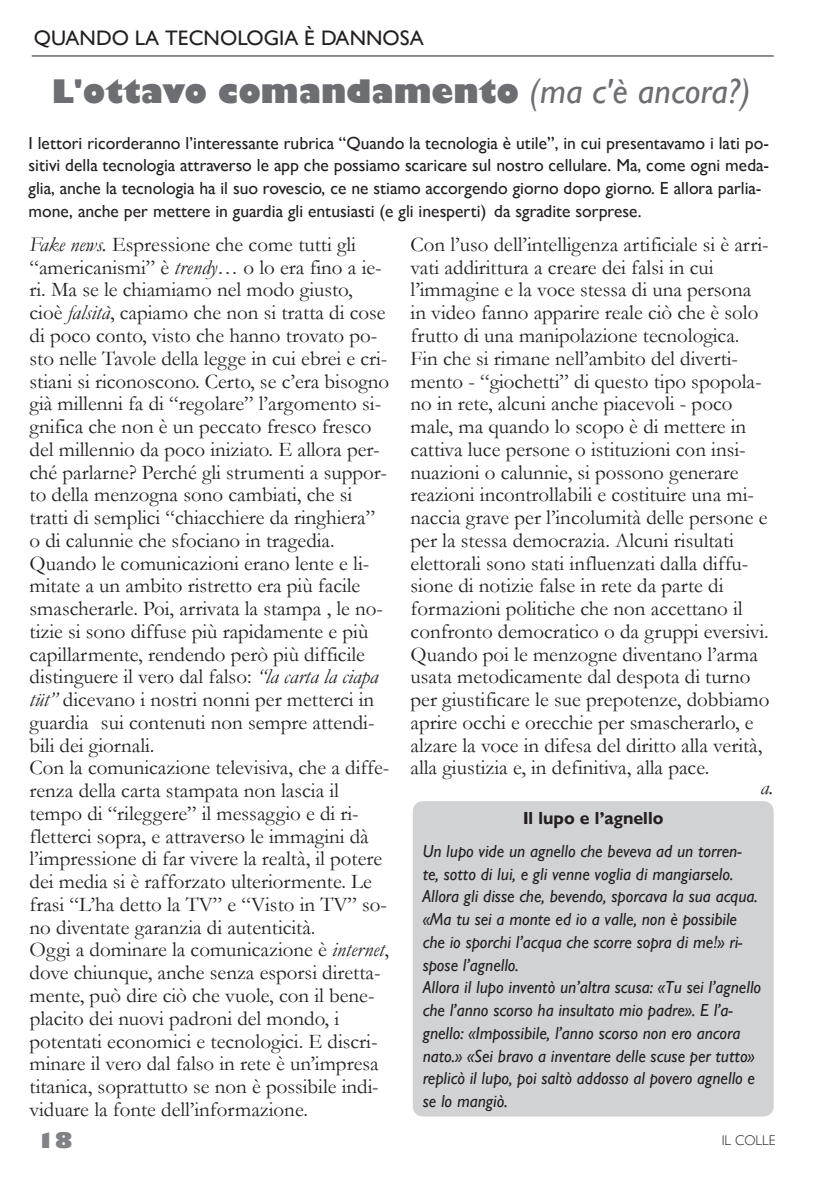
<style>
.page{position:relative;width:819px;height:1191px;background:#fff}
.page>*{position:absolute;margin:0;border:0;box-sizing:border-box;transform-origin:0 0}
.t1{font:800 31.5px "Gill Sans Nova";color:#6d6e71}
.t2{font:21px/22.8px "Garamond";color:#231f20}
.t3{font:21px "Gill Sans Nova";color:#231f20}
.t4{font:800 21px "Gill Sans";color:#808285}
.t5{font:italic 21px "Garamond";color:#231f20}
.t6{font:italic 17.5px/22.8px "Gill Sans Nova";color:#231f20}
.t7{font:17.5px/22.8px "Gill Sans Nova";color:#231f20}
.t8{font:700 17.5px "Gill Sans Nova";letter-spacing:.005em;color:#231f20}
.t9{font:300 14px "Gill Sans Nova";color:#231f20}
.s1{font-weight:400;font-style:italic;font-size:35px}
.s2{font-style:italic}
</style>
<div class="page">
<hr style="left:32px;top:56px;width:741px;height:1px;background:#231f20">
<div style="left:413px;top:801px;width:360px;height:315px;background:#d1d2d4;border-radius:10px"></div>
<p class="t3" style="left:34px;top:26px;width:391px">QUANDO LA TECNOLOGIA È DANNOSA</p>
<h1 class="t1" style="left:52px;top:72px;width:700px">L'ottavo comandamento <span class="s1">(ma c'è ancora?)</span></h1>
<p class="t7" style="left:29px;top:131px;width:742px">I lettori ricorderanno l’interessante rubrica “Quando la tecnologia è utile”, in cui presentavamo i lati po&shy;sitivi della tecnologia attraverso le app che possiamo scaricare sul nostro cellulare. Ma, come ogni meda&shy;glia, anche la tecnologia ha il suo rovescio, ce ne stiamo accorgendo giorno dopo giorno. E allora parlia&shy;mone, anche per mettere in guardia gli entusiasti (e gli inesperti) da sgradite sorprese.</p>
<p class="t2" style="left:29px;top:232px;width:361px"><span class="s2">Fake news.</span> Espressione che come tutti gli “americanismi” è <span class="s2">trendy</span>… o lo era fino a ie&shy;ri. Ma se le chiamiamo nel modo giusto, cioè <span class="s2">falsità</span>, capiamo che non si tratta di cose di poco conto, visto che hanno trovato po&shy;sto nelle Tavole della legge in cui ebrei e cri&shy;stiani si riconoscono. Certo, se c’era bisogno già millenni fa di “regolare” l’argomento si&shy;gnifica che non è un peccato fresco fresco del millennio da poco iniziato. E allora per&shy;ché parlarne? Perché gli strumenti a suppor&shy;to della menzogna sono cambiati, che si tratti di semplici “chiacchiere da ringhiera” o di calunnie che sfociano in tragedia.<br>Quando le comunicazioni erano lente e li&shy;mitate a un ambito ristretto era più facile smascherarle. Poi, arrivata la stampa , le no&shy;tizie si sono diffuse più rapidamente e più capillarmente, rendendo però più difficile distinguere il vero dal falso: <span class="s2">“la carta la ciapa tüt”</span> dicevano i nostri nonni per metterci in guardia sui contenuti non sempre attendi&shy;bili dei giornali.<br>Con la comunicazione televisiva, che a diffe&shy;renza della carta stampata non lascia il tempo di “rileggere” il messaggio e di ri&shy;fletterci sopra, e attraverso le immagini dà l’impressione di far vivere la realtà, il potere dei media si è rafforzato ulteriormente. Le frasi “L’ha detto la TV” e “Visto in TV” so&shy;no diventate garanzia di autenticità.<br>Oggi a dominare la comunicazione è <span class="s2">internet</span>, dove chiunque, anche senza esporsi diretta&shy;mente, può dire ciò che vuole, con il bene&shy;placito dei nuovi padroni del mondo, i potentati economici e tecnologici. E discri&shy;minare il vero dal falso in rete è un’impresa titanica, soprattutto se non è possibile indi&shy;viduare la fonte dell’informazione.</p>
<p class="t2" style="left:410px;top:232px;width:360px">Con l’uso dell’intelligenza artificiale si è arri&shy;vati addirittura a creare dei falsi in cui l’immagine e la voce stessa di una persona in video fanno apparire reale ciò che è solo frutto di una manipolazione tecnologica.<br>Fin che si rimane nell’ambito del diverti&shy;mento - “giochetti” di questo tipo spopola&shy;no in rete, alcuni anche piacevoli - poco male, ma quando lo scopo è di mettere in cattiva luce persone o istituzioni con insi&shy;nuazioni o calunnie, si possono generare reazioni incontrollabili e costituire una mi&shy;naccia grave per l’incolumità delle persone e per la stessa democrazia. Alcuni risultati elettorali sono stati influenzati dalla diffu&shy;sione di notizie false in rete da parte di formazioni politiche che non accettano il confronto democratico o da gruppi eversivi.<br>Quando poi le menzogne diventano l’arma usata metodicamente dal despota di turno per giustificare le sue prepotenze, dobbiamo aprire occhi e orecchie per smascherarlo, e alzare la voce in difesa del diritto alla verità, alla giustizia e, in definitiva, alla pace.</p>
<p class="t5" style="left:760px;top:773px;width:15px">a.</p>
<p class="t8" style="left:523px;top:807px;width:142px">Il lupo e l’agnello</p>
<p class="t6" style="left:422px;top:839px;width:340px">Un lupo vide un agnello che beveva ad un torren&shy;te, sotto di lui, e gli venne voglia di mangiarselo.<br>Allora gli disse che, bevendo, sporcava la sua acqua. «Ma tu sei a monte ed io a valle, non è possibile che io sporchi l’acqua che scorre sopra di me!» ri&shy;spose l’agnello.<br>Allora il lupo inventò un’altra scusa: «Tu sei l’agnello che l’anno scorso ha insultato mio padre». E l’a&shy;gnello: «Impossibile, l’anno scorso non ero ancora nato.» «Sei bravo a inventare delle scuse per tutto» replicò il lupo, poi saltò addosso al povero agnello e se lo mangiò.</p>
<p class="t4" style="left:37px;top:1131px;width:37px">18</p>
<p class="t9" style="left:721px;top:1132px;width:56px">IL COLLE</p>
</div>
